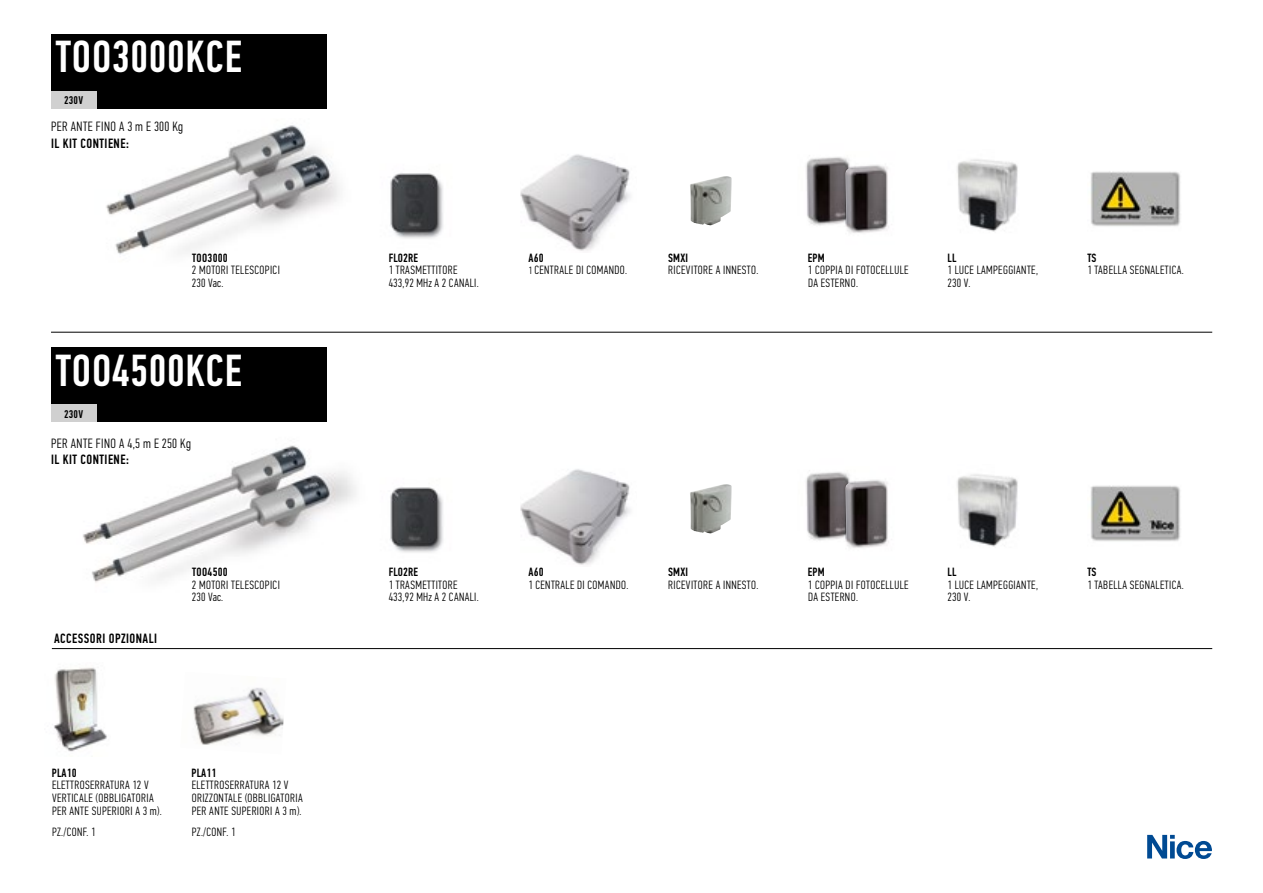
<style>
.page{position:relative;width:1263px;height:893px;background:#fff}
.page>*{position:absolute;margin:0;border:0;box-sizing:border-box;transform-origin:0 0}
.t1{font:500 45px "PF Din Text Comp Pro";letter-spacing:.01em;color:#fff}
.t2{font:500 13.5px "PF Din Text Comp Pro";letter-spacing:.035em;color:#000}
.t3{font:300 13.5px "PF Din Text Comp Pro";letter-spacing:.035em;color:#000}
.t4{font:300 12px/12.8px "PF Din Text Comp Pro";letter-spacing:.035em;color:#000}
.t5{font:500 12px "PF Din Text Comp Pro";letter-spacing:.015em;color:#000}
.t6{font:500 11.25px "PF Din Text Comp Pro";letter-spacing:.015em;color:#000}
.s1{font-weight:500}
.s2{font-size:10.5px}
</style>
<div class="page">
<div style="left:51px;top:34px;width:275px;height:74px;background:#000"></div>
<img style="left:106px;top:125px;width:234px;height:130px">
<hr style="left:51px;top:332px;width:1161px;height:1px;background:#000">
<div style="left:51px;top:91px;width:45px;height:17px;background:#d0d0d0"></div>
<div style="left:51px;top:347px;width:275px;height:75px;background:#000"></div>
<img style="left:83px;top:445px;width:273px;height:138px">
<div style="left:51px;top:405px;width:45px;height:17px;background:#d0d0d0"></div>
<svg style="left:1147px;top:835px;width:65px;height:24px"></svg>
<img style="left:1090px;top:171px;width:91px;height:56px">
<img style="left:390px;top:173px;width:53px;height:66px">
<img style="left:521px;top:154px;width:109px;height:97px">
<img style="left:957px;top:159px;width:61px;height:73px">
<img style="left:390px;top:487px;width:53px;height:66px">
<img style="left:521px;top:469px;width:109px;height:96px">
<img style="left:54px;top:667px;width:53px;height:85px">
<img style="left:193px;top:687px;width:91px;height:58px">
<img style="left:690px;top:176px;width:42px;height:49px">
<img style="left:690px;top:484px;width:42px;height:49px">
<img style="left:1090px;top:485px;width:91px;height:56px">
<img style="left:957px;top:474px;width:61px;height:73px">
<img style="left:806px;top:158px;width:16px;height:68px">
<img style="left:822px;top:157px;width:59px;height:68px">
<img style="left:845px;top:166px;width:44px;height:67px">
<img style="left:806px;top:473px;width:16px;height:68px">
<img style="left:822px;top:472px;width:59px;height:68px">
<img style="left:845px;top:481px;width:44px;height:67px">
<hr style="left:52px;top:648px;width:1160px;height:1px;background:#000">
<h1 class="t1" style="left:56px;top:30px;width:188px">TOO3000KCE</h1>
<p class="t6" style="left:64px;top:94px;width:20px">230V</p>
<p class="t3" style="left:51px;top:119px;width:133px">PER ANTE FINO A 3 m E 300 Kg</p>
<p class="t2" style="left:51px;top:135px;width:79px">IL KIT CONTIENE:</p>
<p class="t5" style="left:192px;top:250px;width:37px">TOO3000</p>
<p class="t4" style="left:192px;top:264px;width:89px">2 MOTORI TELESCOPICI<br>230 Vac.</p>
<h1 class="t1" style="left:56px;top:344px;width:188px">TOO4500KCE</h1>
<p class="t6" style="left:64px;top:407px;width:20px">230V</p>
<p class="t3" style="left:51px;top:436px;width:141px">PER ANTE FINO A 4,5 m E 250 Kg</p>
<p class="t2" style="left:51px;top:452px;width:79px">IL KIT CONTIENE:</p>
<p class="t2" style="left:54px;top:630px;width:104px">ACCESSORI OPZIONALI</p>
<p class="t5" style="left:192px;top:565px;width:37px">TOO4500</p>
<p class="t4" style="left:192px;top:578px;width:89px">2 MOTORI TELESCOPICI<br>230 Vac.</p>
<p class="t5" style="left:52px;top:765px;width:26px">PLA10</p>
<p class="t4" style="left:52px;top:779px;width:111px">ELETTROSERRATURA 12 V<br>VERTICALE (OBBLIGATORIA<br>PER ANTE SUPERIORI A 3 m).</p>
<p class="t4" style="left:52px;top:825px;width:45px">PZ./CONF. 1</p>
<p class="t5" style="left:192px;top:765px;width:26px">PLA11</p>
<p class="t4" style="left:192px;top:779px;width:113px">ELETTROSERRATURA 12 V<br>ORIZZONTALE (OBBLIGATORIA<br>PER ANTE SUPERIORI A 3 m).</p>
<p class="t4" style="left:192px;top:825px;width:45px">PZ./CONF. 1</p>
<p class="t5" style="left:389px;top:250px;width:31px">FLO2RE</p>
<p class="t4" style="left:389px;top:264px;width:92px">1 TRASMETTITORE<br>433,92 MHz A 2 CANALI.</p>
<p class="t4" style="left:528px;top:251px;width:100px"><span class="s1">A60<br></span><span class="s2">1</span> CENTRALE DI COMANDO.</p>
<p class="t5" style="left:668px;top:250px;width:21px">SMXI</p>
<p class="t4" style="left:668px;top:264px;width:92px">RICEVITORE A INNESTO.</p>
<p class="t5" style="left:808px;top:250px;width:18px">EPM</p>
<p class="t4" style="left:808px;top:264px;width:102px">1 COPPIA DI FOTOCELLULE<br>DA ESTERNO.</p>
<p class="t5" style="left:948px;top:250px;width:10px">LL</p>
<p class="t4" style="left:948px;top:264px;width:92px">1 LUCE LAMPEGGIANTE,<br>230 V.</p>
<p class="t5" style="left:1087px;top:250px;width:11px">TS</p>
<p class="t4" style="left:1087px;top:264px;width:98px">1 TABELLA SEGNALETICA.</p>
<p class="t5" style="left:389px;top:565px;width:31px">FLO2RE</p>
<p class="t4" style="left:389px;top:578px;width:92px">1 TRASMETTITORE<br>433,92 MHz A 2 CANALI.</p>
<p class="t5" style="left:528px;top:565px;width:17px">A60</p>
<p class="t4" style="left:528px;top:578px;width:101px">1 CENTRALE DI COMANDO.</p>
<p class="t5" style="left:668px;top:565px;width:21px">SMXI</p>
<p class="t4" style="left:668px;top:578px;width:92px">RICEVITORE A INNESTO.</p>
<p class="t5" style="left:808px;top:565px;width:18px">EPM</p>
<p class="t4" style="left:808px;top:578px;width:102px">1 COPPIA DI FOTOCELLULE<br>DA ESTERNO.</p>
<p class="t5" style="left:948px;top:565px;width:10px">LL</p>
<p class="t4" style="left:948px;top:578px;width:92px">1 LUCE LAMPEGGIANTE,<br>230 V.</p>
<p class="t5" style="left:1087px;top:565px;width:11px">TS</p>
<p class="t4" style="left:1087px;top:578px;width:98px">1 TABELLA SEGNALETICA.</p>
</div>
